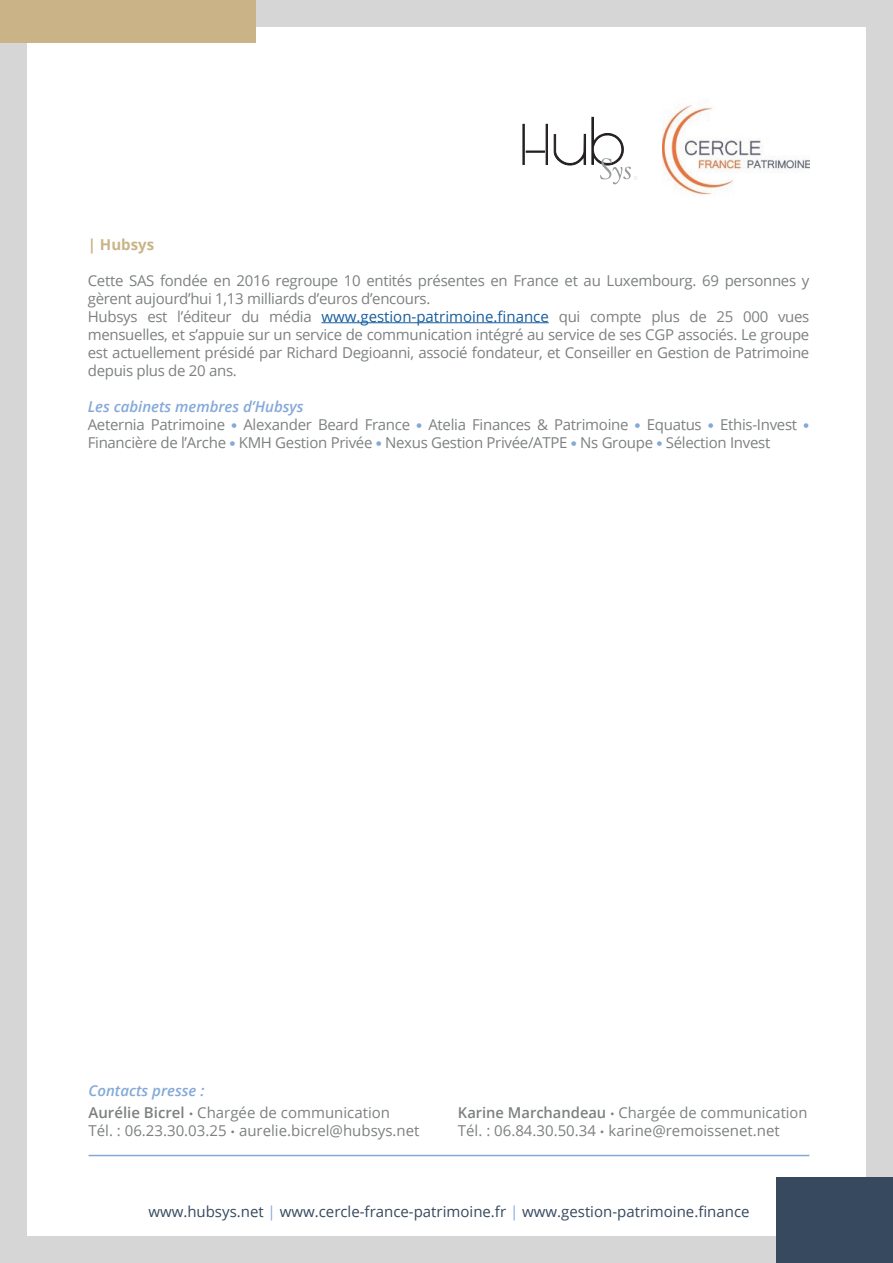
<style>
.page{position:relative;width:893px;height:1263px;background:#fff}
.page>*{position:absolute;margin:0;border:0;box-sizing:border-box;transform-origin:0 0}
.t1{font:15px/18px "Open Sans";letter-spacing:-.02em;color:#7d8081}
.t2{font:15px/22.5px "Open Sans";color:#7d8081}
.t3{font:15px "Open Sans";color:#36495f}
.t4{font:700 15px "Open Sans";color:#cab487}
.s1{color:#175d9e}
.s2{font-weight:600;font-style:italic;color:#84a9d8}
.s3{font-family:"Dita";font-weight:800;color:#84a9d8}
.s4{font-weight:600}
.s5{font-family:"Montserrat";font-weight:500}
.s6{color:#84a9d8}
</style>
<div class="page">
<div style="left:0;top:0;width:893px;height:1263px;border:27px solid #d5d6d5"></div>
<div style="left:776px;top:1178px;width:117px;height:85px;background:#36495f"></div>
<div style="left:0;top:0;width:255px;height:43px;background:#cab487"></div>
<hr style="left:321px;top:322px;width:228px;height:1px;background:#175d9e">
<hr style="left:89px;top:1155px;width:720px;height:1px;background:#84a9d8">
<div style="left:546px;top:124px;width:2px;height:41px;border:1px solid #231f20"></div>
<svg style="left:526px;top:151px;width:19px;height:1px"></svg>
<div style="left:523px;top:124px;width:2px;height:41px;border:1px solid #231f20"></div>
<svg style="left:554px;top:117px;width:83px;height:67px"></svg>
<img style="left:662px;top:101px;width:147px;height:94px">
<p class="t4" style="left:88px;top:238px;width:68px">| Hubsys</p>
<p class="t1" style="left:88px;top:271px;width:723px">Cette SAS fondée en 2016 regroupe 10 entités présentes en France et au Luxembourg. 69 personnes y gèrent aujourd’hui 1,13 milliards d’euros d’encours.<br>Hubsys est l’éditeur du média <span class="s1">www.gestion-patrimoine.finance</span> qui compte plus de 25 000 vues mensuelles, et s’appuie sur un service de communication intégré au service de ses CGP associés. Le groupe est actuellement présidé par Richard Degioanni, associé fondateur, et Conseiller en Gestion de Patrimoine depuis plus de 20 ans.</p>
<p class="t1" style="left:88px;top:397px;width:723px"><span class="s2">Les cabinets membres d’Hubsys<br></span>Aeternia Patrimoine <span class="s3">•</span> Alexander Beard France <span class="s3">•</span> Atelia Finances &amp; Patrimoine <span class="s3">•</span> Equatus <span class="s3">•</span> Ethis-Invest <span class="s3">•<br></span>Financière de l’Arche <span class="s3">•</span> KMH Gestion Privée <span class="s3">•</span> Nexus Gestion Privée/ATPE <span class="s3">•</span> Ns Groupe <span class="s3">•</span> Sélection Invest</p>
<p class="t2" style="left:89px;top:1079px;width:303px"><span class="s2">Contacts presse :<br></span><span class="s4">Aurélie Bicrel</span> <span class="s5">•</span> Chargée de communication</p>
<p class="t2" style="left:89px;top:1119px;width:332px">Tél. : 06.23.30.03.25 <span class="s5">•</span> aurelie.bicrel@hubsys.net</p>
<p class="t2" style="left:458px;top:1103px;width:351px;line-height:18px"><span class="s4">Karine Marchandeau</span> <span class="s5">•</span> Chargée de communication<br>Tél. : 06.84.30.50.34 <span class="s5">•</span> karine@remoissenet.net</p>
<p class="t3" style="left:148px;top:1205px;width:603px">www.hubsys.net <span class="s6">|</span> www.cercle-france-patrimoine.fr <span class="s6">|</span> www.gestion-patrimoine.finance</p>
</div>
